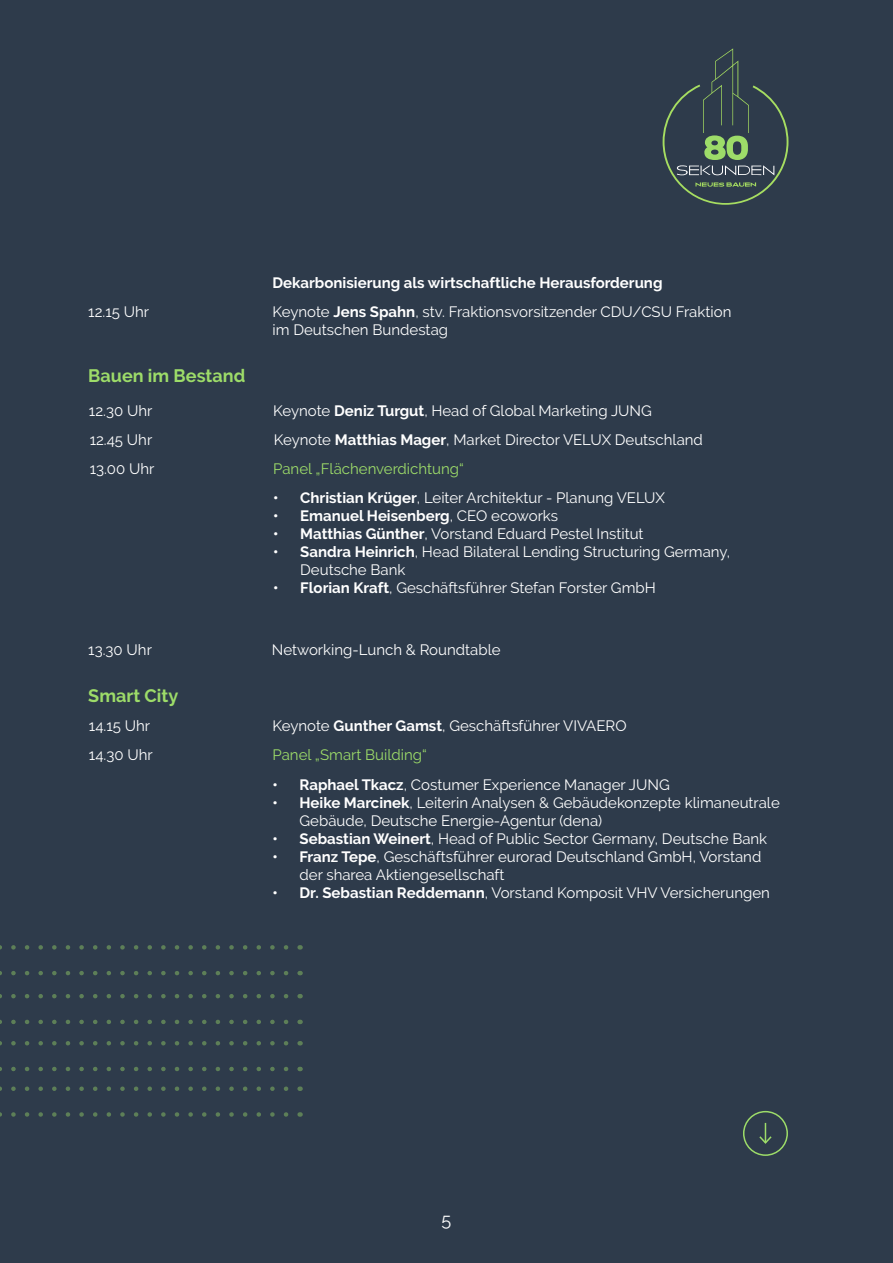
<style>
.page{position:relative;width:893px;height:1263px;background:#fff}
.page>*{position:absolute;margin:0;border:0;box-sizing:border-box;transform-origin:0 0}
.t1{font:700 18px "Raleway";color:#9ddc69}
.t2{font:18px "Raleway";color:#fff}
.t3{font:15px/18px "Raleway";color:#fff}
.t4{font:700 15px "Raleway";color:#fff}
.t5{font:15px "Raleway";color:#9ddc69}
.s1{font-weight:700}
.s2{font-weight:400}
</style>
<div class="page">
<div style="left:0;top:0;width:893px;height:1262px;background:#2e3b4b"></div>
<svg style="left:0;top:1112px;width:286px;height:5px"></svg>
<svg style="left:0;top:1067px;width:286px;height:4px"></svg>
<svg style="left:0;top:1020px;width:286px;height:4px"></svg>
<svg style="left:0;top:971px;width:286px;height:4px"></svg>
<svg style="left:0;top:1086px;width:286px;height:5px"></svg>
<svg style="left:0;top:1041px;width:286px;height:4px"></svg>
<svg style="left:0;top:994px;width:286px;height:4px"></svg>
<svg style="left:0;top:945px;width:286px;height:5px"></svg>
<svg style="left:663px;top:48px;width:125px;height:157px"></svg>
<svg style="left:759px;top:1123px;width:13px;height:21px"></svg>
<div style="left:743px;top:1111px;width:45px;height:45px;border:2px solid #9ddc69;border-radius:50%"></div>
<p class="t4" style="left:273px;top:274px;width:391px">Dekarbonisierung als wirtschaftliche Herausforderung</p>
<p class="t3" style="left:88px;top:303px;width:62px">12.15 Uhr</p>
<p class="t3" style="left:273px;top:303px;width:460px">Keynote <span class="s1">Jens Spahn</span>, stv. Fraktionsvorsitzender CDU/CSU Fraktion im Deutschen Bundestag</p>
<p class="t1" style="left:88px;top:365px;width:159px">Bauen im Bestand</p>
<p class="t3" style="left:89px;top:402px;width:65px">12.30 Uhr</p>
<p class="t3" style="left:273px;top:402px;width:380px">Keynote <span class="s1">Deniz Turgut</span>, Head of Global Marketing JUNG</p>
<p class="t3" style="left:90px;top:431px;width:64px">12.45 Uhr</p>
<p class="t3" style="left:274px;top:431px;width:431px">Keynote <span class="s1">Matthias Mager</span>, Market Director VELUX Deutschland</p>
<p class="t3" style="left:90px;top:460px;width:66px">13.00 Uhr</p>
<p class="t5" style="left:273px;top:460px;width:192px">Panel „Flächenverdichtung“</p>
<p class="t3" style="left:273px;top:489px;width:393px"><span class="s1">• Christian Krüger</span>, Leiter Architektur - Planung VELUX</p>
<p class="t4" style="left:273px;top:507px;width:286px">• Emanuel Heisenberg<span class="s2">, CEO ecoworks</span></p>
<p class="t3" style="left:273px;top:525px;width:372px"><span class="s1">• Matthias Günther</span>, Vorstand Eduard Pestel Institut</p>
<p class="t3" style="left:300px;top:543px;width:432px;text-indent:-27px"><span class="s1">• Sandra Heinrich</span>, Head Bilateral Lending Structuring Germany,<br>Deutsche Bank</p>
<p class="t3" style="left:273px;top:579px;width:384px"><span class="s1">• Florian Kraft</span>, Geschäftsführer Stefan Forster GmbH</p>
<p class="t3" style="left:88px;top:640px;width:65px">13.30 Uhr</p>
<p class="t3" style="left:272px;top:640px;width:230px">Networking-Lunch &amp; Roundtable</p>
<p class="t1" style="left:88px;top:685px;width:92px">Smart City</p>
<p class="t3" style="left:89px;top:716px;width:63px">14.15 Uhr</p>
<p class="t3" style="left:273px;top:716px;width:356px">Keynote <span class="s1">Gunther Gamst</span>, Geschäftsführer VIVAERO</p>
<p class="t3" style="left:89px;top:745px;width:65px">14.30 Uhr</p>
<p class="t5" style="left:273px;top:746px;width:156px">Panel „Smart Building“</p>
<p class="t3" style="left:273px;top:775px;width:399px"><span class="s1">• Raphael Tkacz</span>, Costumer Experience Manager JUNG</p>
<p class="t3" style="left:300px;top:793px;width:482px;text-indent:-27px"><span class="s1">• Heike Marcinek</span>, Leiterin Analysen &amp; Gebäudekonzepte klimaneutrale<br>Gebäude, Deutsche Energie-Agentur (dena)</p>
<p class="t3" style="left:273px;top:829px;width:496px"><span class="s1">• Sebastian Weinert</span>, Head of Public Sector Germany, Deutsche Bank</p>
<p class="t3" style="left:300px;top:847px;width:463px;text-indent:-27px"><span class="s1">• Franz Tepe</span>, Geschäftsführer eurorad Deutschland GmbH, Vorstand der sharea Aktiengesellschaft</p>
<p class="t3" style="left:273px;top:883px;width:499px"><span class="s1">• Dr. Sebastian Reddemann</span>, Vorstand Komposit VHV Versicherungen</p>
<p class="t2" style="left:442px;top:1209px;width:11px">5</p>
</div>
